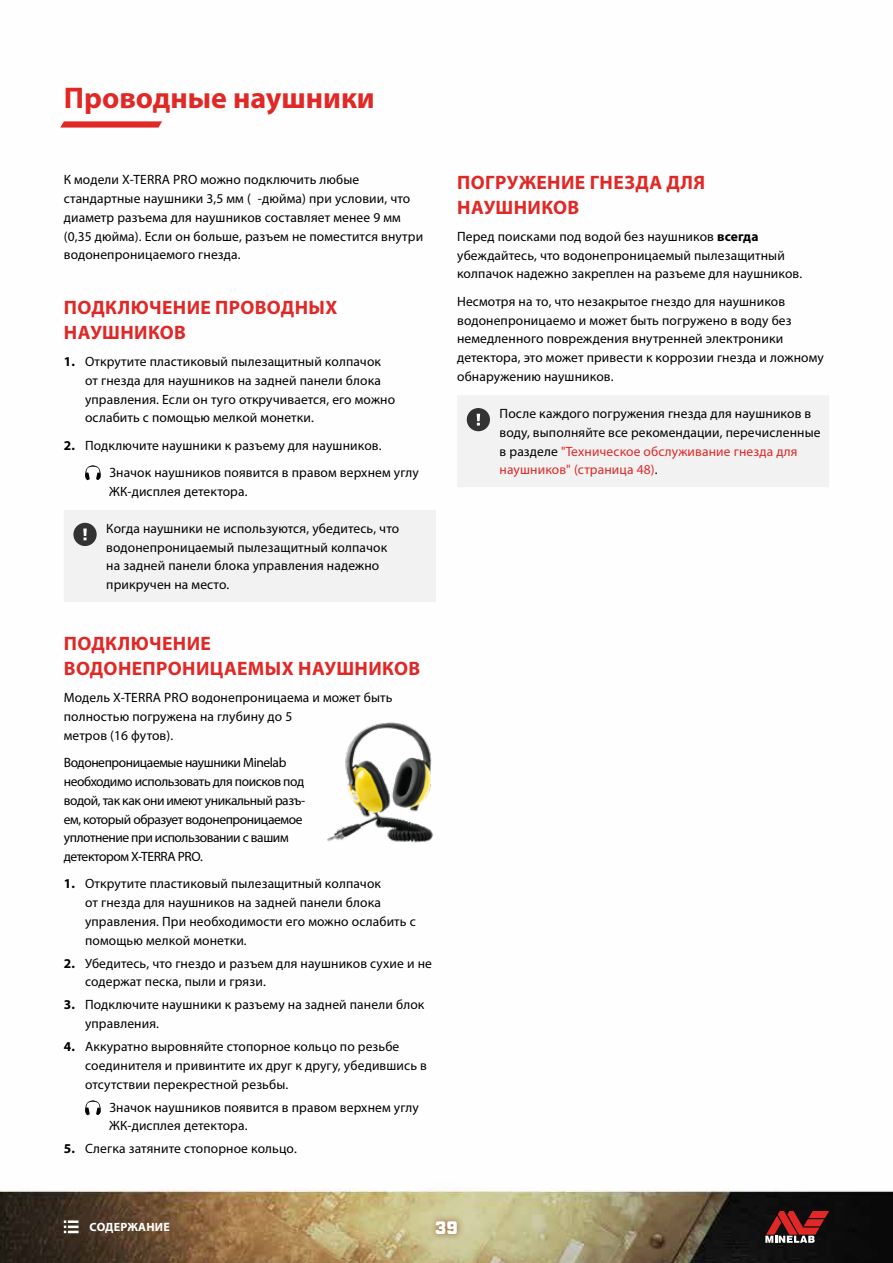
<style>
.page{position:relative;width:893px;height:1263px;background:#fff}
.page>*{position:absolute;margin:0;border:0;box-sizing:border-box;transform-origin:0 0}
.t1{font:700 30px "Myriad Pro";color:#e02926}
.t2{font:700 19.5px/24.8px "Myriad Pro";letter-spacing:.02em;color:#e02926}
.t3{font:900 18px "Industry";color:#fff}
.t4{font:13.5px/18.8px "Myriad Pro";letter-spacing:.01em;color:#000}
.t5{font:13.5px/18.8px "Myriad Pro";letter-spacing:-.03em;color:#000}
.t6{font:700 12px "Myriad Pro";letter-spacing:.02em;color:#fff}
.s1{font-weight:700}
.s2{color:#e02926}
</style>
<div class="page">
<img style="left:0;top:480px;width:893px;height:783px">
<svg style="left:64px;top:1220px;width:15px;height:13px"></svg>
<svg style="left:60px;top:121px;width:102px;height:7px"></svg>
<svg style="left:396px;top:1181px;width:101px;height:82px;background:#d1cba0"></svg>
<svg style="left:429px;top:1214px;width:35px;height:27px"></svg>
<svg style="left:765px;top:1211px;width:64px;height:32px;background:#7d3332"></svg>
<svg style="left:85px;top:465px;width:16px;height:15px"></svg>
<div style="left:64px;top:510px;width:372px;height:92px;background:#f2f2f2"></div>
<svg style="left:85px;top:1100px;width:16px;height:15px"></svg>
<div style="left:457px;top:396px;width:372px;height:91px;background:#f2f2f2"></div>
<img style="left:325px;top:719px;width:111px;height:128px">
<h1 class="t1" style="left:64px;top:78px;width:313px">Проводные наушники</h1>
<p class="t4" style="left:64px;top:170px;width:361px">К модели X‑TERRA PRO можно подключить любые стандартные наушники 3,5 мм (⅛‑дюйма) при условии, что диаметр разъема для наушников составляет менее 9 мм (0,35 дюйма). Если он больше, разъем не поместится внутри водонепроницаемого гнезда.</p>
<h2 class="t2" style="left:64px;top:294px;width:275px">ПОДКЛЮЧЕНИЕ ПРОВОДНЫХ<br>НАУШНИКОВ</h2>
<p class="t4" style="left:85px;top:352px;width:312px;text-indent:-21px"><span class="s1">1.</span> Открутите пластиковый пылезащитный колпачок от гнезда для наушников на задней панели блока управления. Если он туго откручивается, его можно ослабить с помощью мелкой монетки.</p>
<p class="t4" style="left:109px;top:431px;width:311px;line-height:27.3px;text-indent:-46px"><span class="s1">2.</span> Подключите наушники к разъему для наушников.<br>Значок наушников появится в правом верхнем углу</p>
<p class="t4" style="left:109px;top:481px;width:139px">ЖК-дисплея детектора.</p>
<p class="t4" style="left:106px;top:519px;width:294px">Когда наушники не используются, убедитесь, что водонепроницаемый пылезащитный колпачок на задней панели блока управления надежно прикручен на место.</p>
<h2 class="t2" style="left:64px;top:631px;width:358px">ПОДКЛЮЧЕНИЕ<br>ВОДОНЕПРОНИЦАЕМЫХ НАУШНИКОВ</h2>
<p class="t4" style="left:64px;top:688px;width:330px">Модель X‑TERRA PRO водонепроницаема и может быть полностью погружена на глубину до 5<br>метров (16 футов).</p>
<p class="t5" style="left:64px;top:753px;width:243px">Водонепроницаемые наушники Minelab необходимо использовать для поисков под водой, так как они имеют уникальный разъ‑ ем, который образует водонепроницаемое уплотнение при использовании с вашим детектором X‑TERRA PRO.</p>
<p class="t4" style="left:85px;top:874px;width:332px;text-indent:-21px"><span class="s1">1.</span> Открутите пластиковый пылезащитный колпачок<br>от гнезда для наушников на задней панели блока управления. При необходимости его можно ослабить с помощью мелкой монетки.</p>
<p class="t4" style="left:85px;top:953px;width:348px;text-indent:-21px"><span class="s1">2.</span> Убедитесь, что гнездо и разъем для наушников сухие и не содержат песка, пыли и грязи.</p>
<p class="t4" style="left:85px;top:995px;width:341px;text-indent:-21px"><span class="s1">3.</span> Подключите наушники к разъему на задней панели блок управления.</p>
<p class="t4" style="left:85px;top:1037px;width:343px;text-indent:-21px"><span class="s1">4.</span> Аккуратно выровняйте стопорное кольцо по резьбе соединителя и привинтите их друг к другу, убедившись в отсутствии перекрестной резьбы.</p>
<p class="t4" style="left:109px;top:1097px;width:311px">Значок наушников появится в правом верхнем углу<br>ЖК-дисплея детектора.</p>
<p class="t4" style="left:64px;top:1139px;width:233px"><span class="s1">5.</span> Слегка затяните стопорное кольцо.</p>
<h2 class="t2" style="left:457px;top:169px;width:249px">ПОГРУЖЕНИЕ ГНЕЗДА ДЛЯ<br>НАУШНИКОВ</h2>
<p class="t4" style="left:457px;top:227px;width:345px">Перед поисками под водой без наушников <span class="s1">всегда </span>убеждайтесь, что водонепроницаемый пылезащитный колпачок надежно закреплен на разъеме для наушников.</p>
<p class="t4" style="left:457px;top:292px;width:368px">Несмотря на то, что незакрытое гнездо для наушников водонепроницаемо и может быть погружено в воду без немедленного повреждения внутренней электроники детектора, это может привести к коррозии гнезда и ложному обнаружению наушников.</p>
<p class="t4" style="left:500px;top:404px;width:323px">После каждого погружения гнезда для наушников в воду, выполняйте все рекомендации, перечисленные в разделе <span class="s2">"Техническое обслуживание гнезда для наушников" (страница 48)</span>.</p>
<p class="t6" style="left:90px;top:1219px;width:82px">СОДЕРЖАНИЕ</p>
<h3 class="t3" style="left:435px;top:1217px;width:24px">39</h3>
</div>
